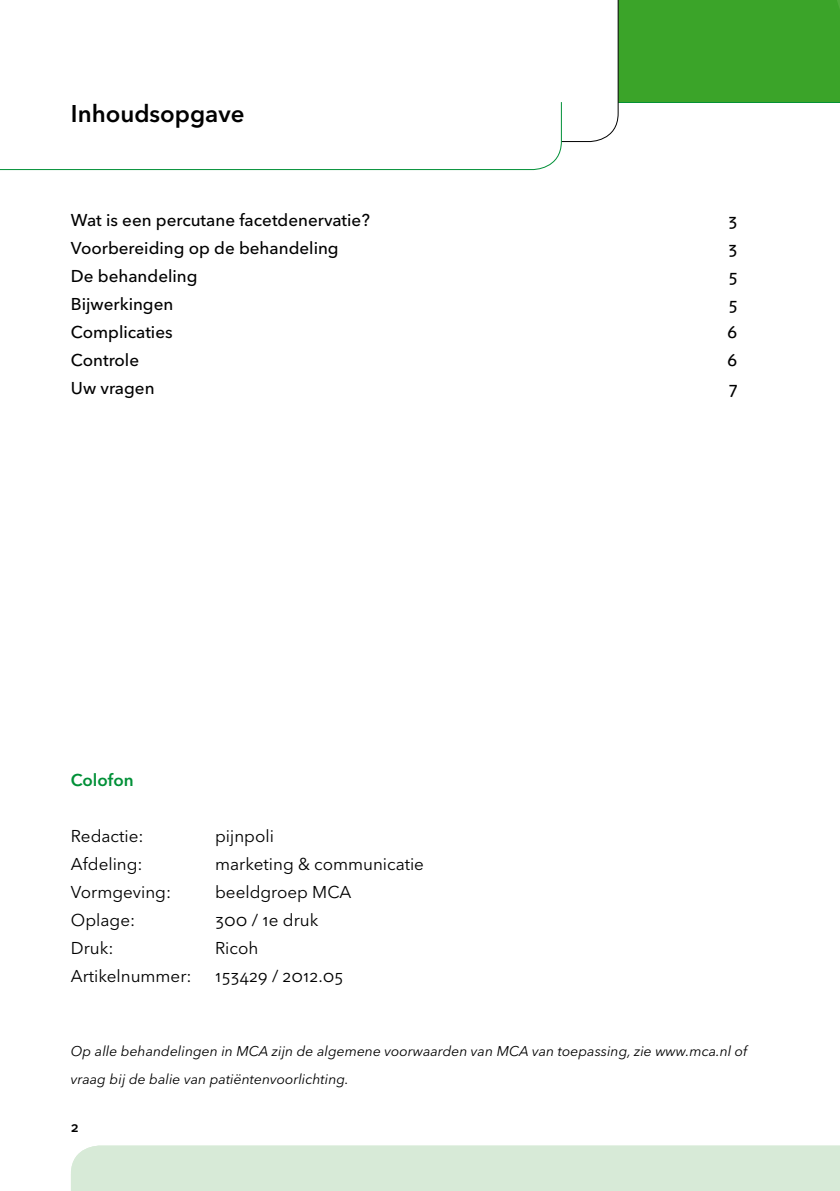
<style>
.page{position:relative;width:840px;height:1191px;background:#fff}
.page>*{position:absolute;margin:0;border:0;box-sizing:border-box;transform-origin:0 0}
.t1{font:600 24px "Avenir Next LT Pro";color:#000}
.t2{font:17px "Avenir Next LT Pro";color:#000}
.t3{font:500 17px "Avenir Next LT Pro";color:#000}
.t4{font:600 17px "Avenir Next LT Pro";color:#009037}
.t5{font:italic 14px/28px "Avenir Next LT Pro";color:#000}
.t6{font:600 14px "Avenir Next LT Pro";color:#000}
</style>
<div class="page">
<div style="left:71px;top:1145px;width:768px;height:46px;background:#d7ead7"></div>
<svg style="left:0;top:0;width:840px;height:171px"></svg>
<h1 class="t1" style="left:71px;top:99px;width:175px">Inhoudsopgave</h1>
<p class="t3" style="left:71px;top:210px;width:300px">Wat is een percutane facetdenervatie?</p>
<p class="t3" style="left:728px;top:210px;width:11px">3</p>
<p class="t3" style="left:71px;top:238px;width:269px">Voorbereiding op de behandeling</p>
<p class="t3" style="left:728px;top:238px;width:11px">3</p>
<p class="t3" style="left:71px;top:266px;width:128px">De behandeling</p>
<p class="t3" style="left:728px;top:266px;width:11px">5</p>
<p class="t3" style="left:71px;top:294px;width:104px">Bijwerkingen</p>
<p class="t3" style="left:728px;top:294px;width:11px">5</p>
<p class="t3" style="left:71px;top:322px;width:103px">Complicaties</p>
<p class="t3" style="left:727px;top:322px;width:12px">6</p>
<p class="t3" style="left:71px;top:350px;width:70px">Controle</p>
<p class="t3" style="left:727px;top:350px;width:12px">6</p>
<p class="t3" style="left:71px;top:378px;width:85px">Uw vragen</p>
<p class="t3" style="left:728px;top:378px;width:11px">7</p>
<p class="t4" style="left:71px;top:770px;width:64px">Colofon</p>
<p class="t2" style="left:71px;top:826px;width:74px">Redactie:</p>
<p class="t2" style="left:215px;top:826px;width:60px">pijnpoli</p>
<p class="t2" style="left:71px;top:854px;width:73px">Afdeling:</p>
<p class="t2" style="left:215px;top:854px;width:210px">marketing &amp; communicatie</p>
<p class="t2" style="left:71px;top:882px;width:102px">Vormgeving:</p>
<p class="t2" style="left:215px;top:882px;width:138px">beeldgroep MCA</p>
<p class="t2" style="left:71px;top:910px;width:66px">Oplage:</p>
<p class="t2" style="left:215px;top:910px;width:105px">300 / 1e druk</p>
<p class="t2" style="left:71px;top:938px;width:44px">Druk:</p>
<p class="t2" style="left:215px;top:938px;width:45px">Ricoh</p>
<p class="t2" style="left:71px;top:966px;width:122px">Artikelnummer:</p>
<p class="t2" style="left:215px;top:966px;width:130px">153429 / 2012.05</p>
<p class="t5" style="left:71px;top:1037px;width:677px">Op alle behandelingen in MCA zijn de algemene voorwaarden van MCA van toepassing, zie www.mca.nl of vraag bij de balie van patiëntenvoorlichting.</p>
<p class="t6" style="left:71px;top:1118px;width:9px">2</p>
</div>
